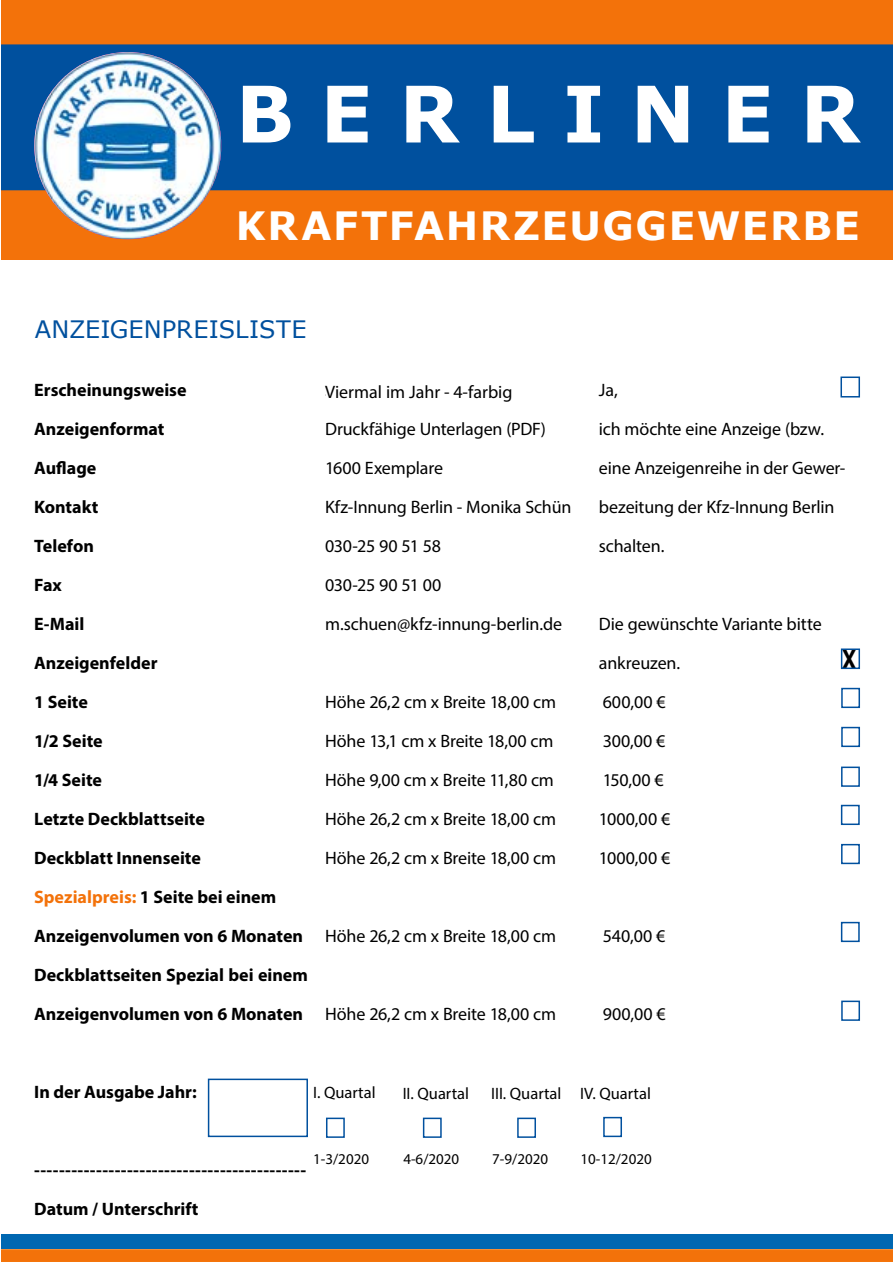
<style>
.page{position:relative;width:893px;height:1263px;background:#fff}
.page>*{position:absolute;margin:0;border:0;box-sizing:border-box;transform-origin:0 0}
.t1{font:700 78px "Verdana";letter-spacing:.35em;color:#fff}
.t2{font:700 39px "Verdana";letter-spacing:.04em;color:#fff}
.t3{font:700 condensed 27px "Helvetica";color:#000}
.t4{font:24px "Verdana";letter-spacing:.005em;color:#00509e}
.t5{font:18px/39px "Myriad Pro";letter-spacing:-.005em;color:#000}
.t6{font:700 18px/39px "Myriad Pro";color:#000}
.t7{font:16.5px "Myriad Pro";color:#000}
.t8{font:15px "Myriad Pro";color:#000}
.s1{color:#f3720a}
</style>
<div class="page">
<div style="left:1px;top:0;width:892px;height:259px;background:#f3720a"></div>
<div style="left:1px;top:44px;width:892px;height:146px;background:#00509e"></div>
<svg style="left:1px;top:1249px;width:892px;height:13px;background:#f3740d"></svg>
<div style="left:1px;top:1234px;width:892px;height:15px;background:#0067b1"></div>
<img style="left:34px;top:52px;width:187px;height:187px;border-radius:94px">
<div style="left:840px;top:376px;width:20px;height:21px;border:2px solid #00509e"></div>
<div style="left:841px;top:648px;width:19px;height:21px;border:2px solid #00509e"></div>
<div style="left:841px;top:688px;width:19px;height:20px;border:2px solid #00509e"></div>
<div style="left:841px;top:727px;width:19px;height:20px;border:2px solid #00509e"></div>
<div style="left:841px;top:766px;width:19px;height:21px;border:2px solid #00509e"></div>
<div style="left:841px;top:805px;width:19px;height:20px;border:2px solid #00509e"></div>
<div style="left:841px;top:844px;width:19px;height:20px;border:2px solid #00509e"></div>
<div style="left:841px;top:922px;width:19px;height:20px;border:2px solid #00509e"></div>
<div style="left:841px;top:1000px;width:19px;height:21px;border:2px solid #00509e"></div>
<div style="left:326px;top:1117px;width:19px;height:21px;border:2px solid #00509e"></div>
<div style="left:423px;top:1117px;width:19px;height:21px;border:2px solid #00509e"></div>
<div style="left:517px;top:1117px;width:19px;height:21px;border:2px solid #00509e"></div>
<div style="left:603px;top:1117px;width:19px;height:20px;border:2px solid #00509e"></div>
<div style="left:208px;top:1078px;width:100px;height:59px;border:2px solid #00509e"></div>
<h1 class="t1" style="left:236px;top:59px;width:626px">BERLINER</h1>
<h2 class="t2" style="left:236px;top:198px;width:626px">KRAFTFAHRZEUGGEWERBE</h2>
<h3 class="t4" style="left:35px;top:312px;width:273px">ANZEIGENPREISLISTE</h3>
<p class="t6" style="left:34px;top:370px;width:275px">Erscheinungsweise<br>Anzeigenformat<br>Auflage<br>Kontakt<br>Telefon<br>Fax<br>E-Mail<br>Anzeigenfelder<br>1 Seite<br>1/2 Seite<br>1/4 Seite<br>Letzte Deckblattseite<br>Deckblatt Innenseite<br><span class="s1">Spezialpreis:</span> 1 Seite bei einem<br>Anzeigenvolumen von 6 Monaten<br>Deckblattseiten Spezial bei einem<br>Anzeigenvolumen von 6 Monaten</p>
<p class="t5" style="left:325px;top:370px;width:248px">Sechsmal im Jahr - 4-farbig<br>Druckfähige Unterlagen (PDF)<br>1600 Exemplare<br>Kfz-Innung Berlin - Monika Schün<br>030-25 90 51 58<br>030-25 90 51 00 m.schuen@kfz-innung-berlin.de</p>
<p class="t5" style="left:325px;top:372px;width:189px">Viermal im Jahr - 4-farbig</p>
<p class="t5" style="left:325px;top:682px;width:232px">Höhe 26,2 cm x Breite 18,00 cm<br>Höhe 13,1 cm x Breite 18,00 cm<br>Höhe 9,00 cm x Breite 11,80 cm<br>Höhe 26,2 cm x Breite 18,00 cm<br>Höhe 26,2 cm x Breite 18,00 cm</p>
<p class="t5" style="left:325px;top:916px;width:232px">Höhe 26,2 cm x Breite 18,00 cm</p>
<p class="t5" style="left:325px;top:994px;width:232px">Höhe 26,2 cm x Breite 18,00 cm</p>
<p class="t5" style="left:599px;top:370px;width:248px">Ja,<br>ich möchte eine Anzeige (bzw. eine Anzeigenreihe in der Gewer&shy;bezeitung der Kfz-Innung Berlin schalten.</p>
<p class="t5" style="left:599px;top:604px;width:224px">Die gewünschte Variante bitte ankreuzen.<br>600,00 €<br>300,00 €<br>150,00 €<br>1000,00 €<br>1000,00 €</p>
<h3 class="t3" style="left:842px;top:641px;width:16px">X</h3>
<p class="t5" style="left:603px;top:916px;width:64px">540,00 €</p>
<p class="t5" style="left:603px;top:994px;width:64px">900,00 €</p>
<p class="t6" style="left:34px;top:1072px;width:164px">In der Ausgabe Jahr:</p>
<p class="t5" style="left:599px;top:1072px;width:24px">7/8</p>
<p class="t5" style="left:325px;top:1072px;width:25px">1/2</p>
<p class="t5" style="left:421px;top:1072px;width:25px">3/4</p>
<p class="t5" style="left:514px;top:1072px;width:25px">5/6</p>
<p class="t7" style="left:313px;top:1083px;width:64px">I. Quartal</p>
<p class="t7" style="left:403px;top:1083px;width:68px">II. Quartal</p>
<p class="t7" style="left:491px;top:1084px;width:161px">III. Quartal IV. Quartal</p>
<p class="t6" style="left:34px;top:1150px;width:274px">--------------------------------------------<br>Datum / Unterschrift</p>
<p class="t8" style="left:313px;top:1149px;width:57px">1-3/2020</p>
<p class="t8" style="left:403px;top:1149px;width:57px">4-6/2020</p>
<p class="t8" style="left:492px;top:1149px;width:57px">7-9/2020</p>
<p class="t8" style="left:580px;top:1149px;width:73px">10-12/2020</p>
</div>
